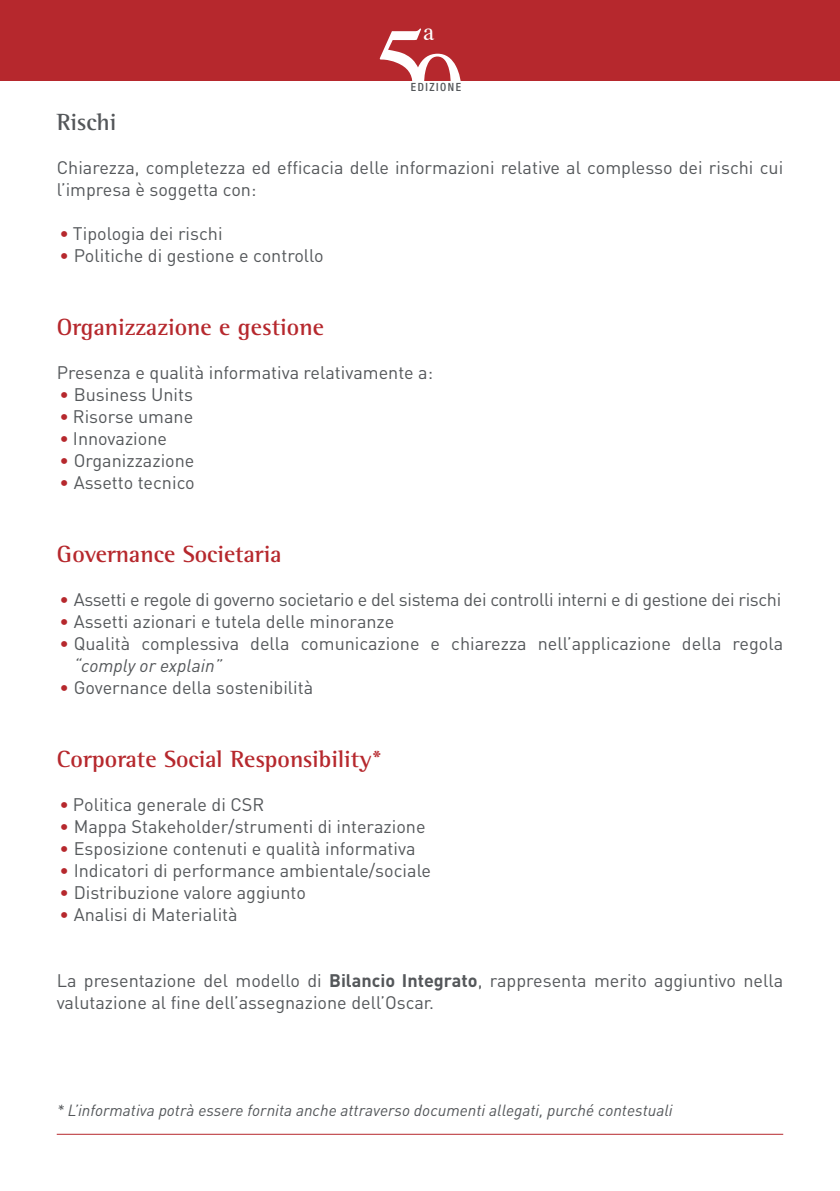
<style>
.page{position:relative;width:840px;height:1191px;background:#fff}
.page>*{position:absolute;margin:0;border:0;box-sizing:border-box;transform-origin:0 0}
.t1{font:25.4px "Times";color:#fff}
._01_Paragrafo_Red{font:700 24px "Rotis Semi Serif Std";color:#b6282d}
._01_Paragrafo_Grey{font:700 24px "Rotis Semi Serif Std";color:#54575a}
._02_Testo{font:18px/22px "DIN";color:#54575a}
._02_Testo-2{font:18px "DIN";letter-spacing:-.02em;color:#54575a}
._03_nota_grey{font:italic 16px "DIN";color:#54575a}
.t2{font:500 condensed 11.4px "Helvetica Neue LT Std";letter-spacing:.14em;color:#54575a}
.s1{color:#b6282d}
.s2{font-style:italic}
.s3{font-weight:700}
</style>
<div class="page">
<div style="left:0;top:0;width:839px;height:81px;background:#b6282d"></div>
<svg style="left:379px;top:28px;width:82px;height:53px"></svg>
<hr style="left:57px;top:1133px;width:725px;height:1px;background:#b6282d">
<h1 class="t1" style="left:423px;top:8px;width:13px">a</h1>
<p class="t2" style="left:410px;top:80px;width:52px">EDIZIONE</p>
<p class="_01_Paragrafo_Grey" style="left:57px;top:108px;width:61px">Rischi</p>
<p class="_02_Testo" style="left:57px;top:156px;width:727px">Chiarezza, completezza ed efficacia delle informazioni relative al complesso dei rischi cui l’impresa è soggetta con:</p>
<p class="_02_Testo" style="left:60px;top:222px;width:164px"><span class="s1">•</span> Tipologia dei rischi</p>
<p class="_02_Testo" style="left:60px;top:244px;width:265px"><span class="s1">•</span> Politiche di gestione e controllo</p>
<p class="_01_Paragrafo_Red" style="left:57px;top:313px;width:268px">Organizzazione e gestione</p>
<p class="_02_Testo" style="left:57px;top:361px;width:377px">Presenza e qualità informativa relativamente a:</p>
<p class="_02_Testo" style="left:60px;top:383px;width:135px"><span class="s1">•</span> Business Units</p>
<p class="_02_Testo" style="left:60px;top:405px;width:135px"><span class="s1">•</span> Risorse umane</p>
<p class="_02_Testo" style="left:60px;top:427px;width:109px"><span class="s1">•</span> Innovazione</p>
<p class="_02_Testo" style="left:60px;top:449px;width:136px"><span class="s1">•</span> Organizzazione</p>
<p class="_02_Testo" style="left:60px;top:471px;width:137px"><span class="s1">•</span> Assetto tecnico</p>
<p class="_01_Paragrafo_Red" style="left:57px;top:539px;width:226px">Governance Societaria</p>
<p class="_02_Testo-2" style="left:60px;top:588px;width:722px"><span class="s1">•</span> Assetti e regole di governo societario e del sistema dei controlli interni e di gestione dei rischi</p>
<p class="_02_Testo" style="left:60px;top:610px;width:336px"><span class="s1">•</span> Assetti azionari e tutela delle minoranze</p>
<p class="_02_Testo" style="left:74px;top:632px;width:710px;text-indent:-14px"><span class="s1">•</span> Qualità complessiva della comunicazione e chiarezza nell’applicazione della regola <span class="s2">“comply or explain”</span></p>
<p class="_02_Testo" style="left:60px;top:676px;width:255px"><span class="s1">•</span> Governance della sostenibilità</p>
<p class="_01_Paragrafo_Red" style="left:57px;top:744px;width:327px">Corporate Social Responsibility*</p>
<p class="_02_Testo" style="left:60px;top:793px;width:206px"><span class="s1">•</span> Politica generale di CSR</p>
<p class="_02_Testo" style="left:60px;top:815px;width:367px"><span class="s1">•</span> Mappa Stakeholder/strumenti di interazione</p>
<p class="_02_Testo" style="left:60px;top:837px;width:357px"><span class="s1">•</span> Esposizione contenuti e qualità informativa</p>
<p class="_02_Testo" style="left:60px;top:859px;width:373px"><span class="s1">•</span> Indicatori di performance ambientale/sociale</p>
<p class="_02_Testo" style="left:60px;top:881px;width:248px"><span class="s1">•</span> Distribuzione valore aggiunto</p>
<p class="_02_Testo" style="left:60px;top:903px;width:179px"><span class="s1">•</span> Analisi di Materialità</p>
<p class="_02_Testo" style="left:57px;top:969px;width:727px">La presentazione del modello di <span class="s3">Bilancio Integrato</span>, rappresenta merito aggiuntivo nella valutazione al fine dell’assegnazione dell’Oscar.</p>
<p class="_03_nota_grey" style="left:57px;top:1100px;width:617px">* L’informativa potrà essere fornita anche attraverso documenti allegati, purché contestuali</p>
</div>
